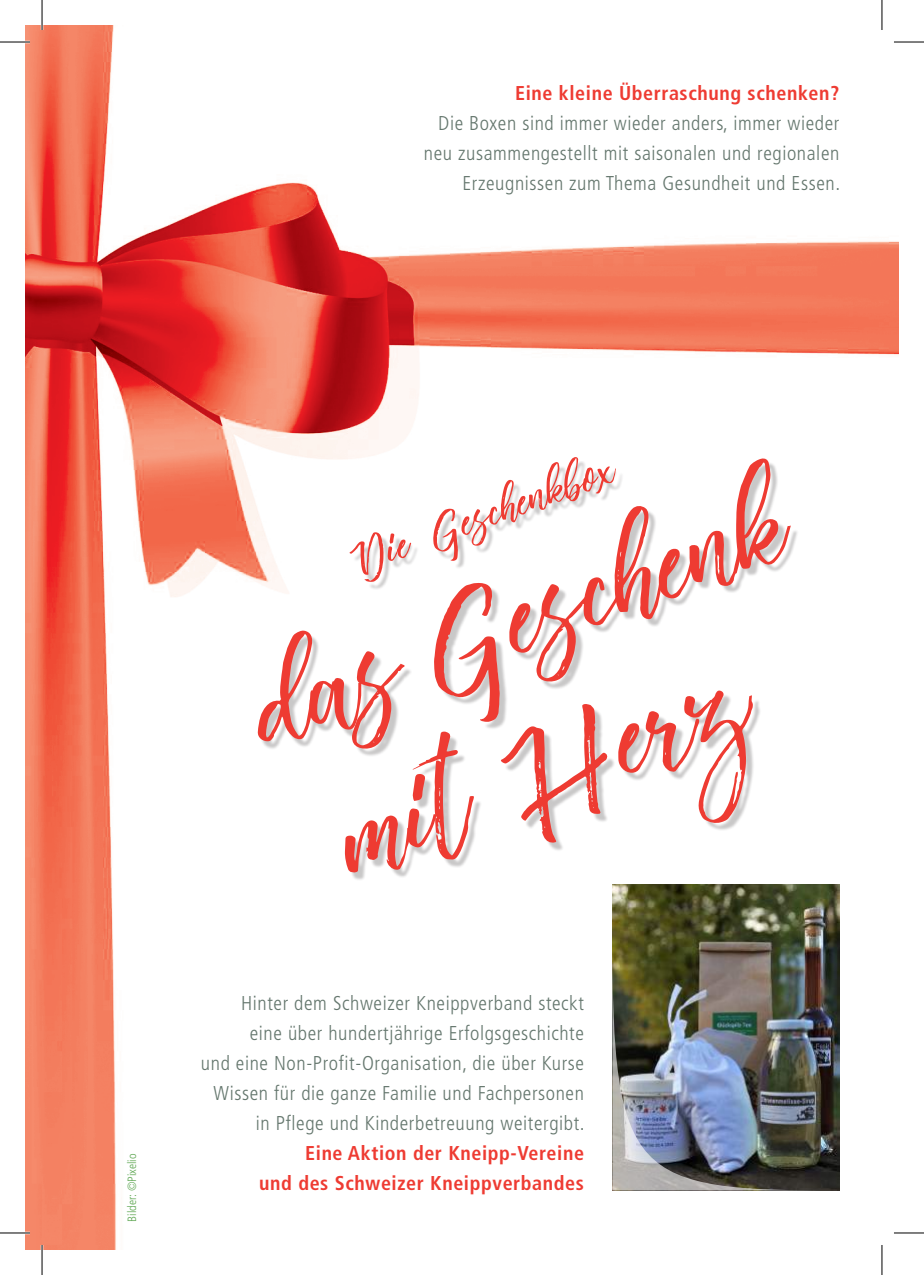
<style>
.page{position:relative;width:924px;height:1275px;background:#fff}
.page>*{position:absolute;margin:0;border:0;box-sizing:border-box;transform-origin:0 0}
.t1{font:144px/150px "Vincentia";color:#ee3b32}
.t2{font:54px "Vincentia";color:#ee3b32}
.t3{font:300 condensed 20px/30px "Frutiger LT Std";letter-spacing:.03em;color:#65776e;text-align:right}
.t4{font:700 condensed 20px/30px "Frutiger LT Std";letter-spacing:.03em;color:#ee3b32;text-align:right}
.t5{font:300 condensed 12px "Frutiger LT Std";color:#5fa753}
</style>
<div class="page">
<img style="left:25px;top:25px;width:873px;height:1225px">
<img style="left:612px;top:884px;width:227px;height:51px">
<img style="left:612px;top:935px;width:227px;height:255px">
<div style="left:261px;top:460px;width:538px;height:420px;background:#231f20;opacity:.25"></div>
<hr style="left:0;top:41px;width:30px;height:2px;background:#fff">
<hr style="left:893px;top:41px;width:30px;height:2px;background:#fff">
<hr style="left:0;top:1231px;width:30px;height:3px;background:#fff">
<hr style="left:893px;top:1231px;width:30px;height:3px;background:#fff">
<hr style="left:41px;top:0;width:2px;height:30px;background:#fff">
<hr style="left:41px;top:1245px;width:2px;height:30px;background:#fff">
<hr style="left:880px;top:0;width:2px;height:30px;background:#fff">
<hr style="left:880px;top:1245px;width:2px;height:30px;background:#fff">
<hr style="left:0;top:42px;width:30px;height:1px;background:#000">
<hr style="left:893px;top:42px;width:30px;height:1px;background:#000">
<hr style="left:0;top:1232px;width:30px;height:1px;background:#000">
<hr style="left:893px;top:1232px;width:30px;height:1px;background:#000">
<hr style="left:42px;top:0;width:1px;height:30px;background:#000">
<hr style="left:42px;top:1245px;width:1px;height:30px;background:#000">
<hr style="left:881px;top:0;width:1px;height:30px;background:#000">
<hr style="left:881px;top:1245px;width:1px;height:30px;background:#000">
<p class="t4" style="left:515px;top:78px;width:325px">Eine kleine Überraschung schenken?</p>
<p class="t3" style="left:424px;top:108px;width:417px">Die Boxen sind immer wieder anders, immer wieder neu zusammengestellt mit saisonalen und regionalen<br>Erzeugnissen zum Thema Gesundheit und Essen.</p>
<p class="t5" style="left:125px;top:1221px;width:70px;rotate:-90deg">Bilder: ©Pixelio</p>
<h2 class="t2" style="left:343px;top:536px;width:278px;rotate:-20deg">Die Geschenkbox</h2>
<h1 class="t1" style="left:239px;top:658px;width:557px;rotate:-20deg">das Geschenk mit Herz</h1>
<p class="t3" style="left:201px;top:988px;width:385px">Hinter dem Schweizer Kneippverband steckt<br>eine über hundertjährige Erfolgsgeschichte<br>und eine Non-Profit-Organisation, die über Kurse Wissen für die ganze Familie und Fachpersonen in Pflege und Kinderbetreuung weitergibt.</p>
<p class="t4" style="left:259px;top:1138px;width:326px">Eine Aktion der Kneipp-Vereine<br>und des Schweizer Kneippverbandes</p>
</div>
